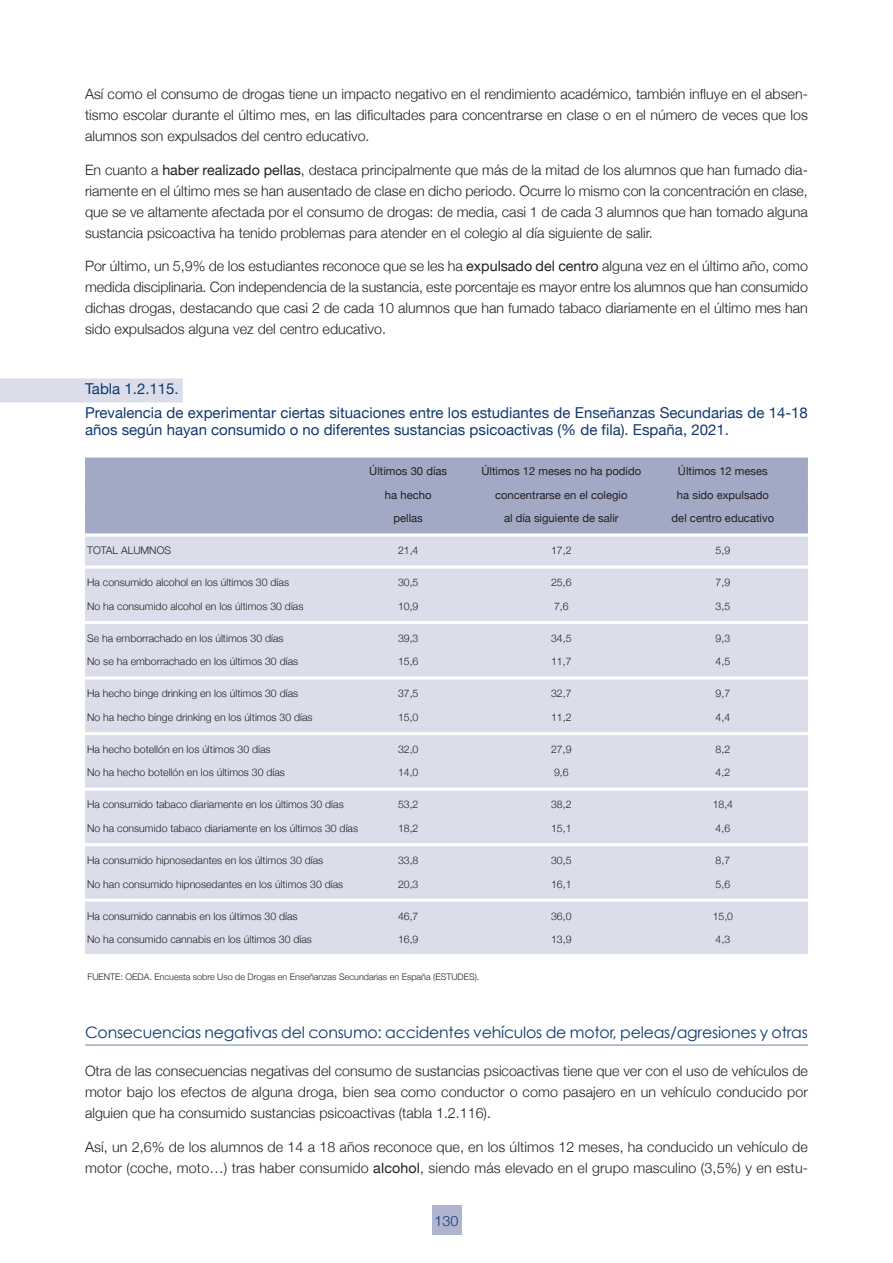
<style>
.page{position:relative;width:893px;height:1263px;background:#fff}
.page>*{position:absolute;margin:0;border:0;box-sizing:border-box;transform-origin:0 0}
.t1{font:15.75px "Century Gothic";letter-spacing:-.015em;color:#11386d}
.t2{font:15px/23.7px "Helvetica Neue";color:#11386d}
.t3{font:300 14.25px/21px "Helvetica Neue";color:#231f20;text-align:justify}
.t4{font:300 14.25px "Helvetica Neue";color:#11386d}
.t5{font:11.25px "Helvetica Neue";color:#231f20}
.t6{font:300 10.5px "Helvetica Neue";color:#231f20}
.t7{font:300 9px "Helvetica Neue";color:#231f20}
.s1{font-weight:400}
</style>
<div class="page">
<div style="left:432px;top:1205px;width:29px;height:30px;background:#afb5ce"></div>
<div style="left:0;top:378px;width:183px;height:24px;background:#dbdeea"></div>
<div style="left:85px;top:457px;width:723px;height:29px;background:#a1a9c5"></div>
<div style="left:85px;top:481px;width:723px;height:29px;background:#a1a9c5"></div>
<div style="left:85px;top:504px;width:723px;height:29px;background:#a1a9c5"></div>
<div style="left:85px;top:537px;width:723px;height:28px;background:#dbdeea"></div>
<div style="left:85px;top:569px;width:723px;height:28px;background:#dbdeea"></div>
<div style="left:85px;top:592px;width:723px;height:29px;background:#dbdeea"></div>
<div style="left:85px;top:624px;width:723px;height:29px;background:#dbdeea"></div>
<div style="left:85px;top:648px;width:723px;height:28px;background:#dbdeea"></div>
<div style="left:85px;top:680px;width:723px;height:28px;background:#dbdeea"></div>
<div style="left:85px;top:703px;width:723px;height:29px;background:#dbdeea"></div>
<div style="left:85px;top:735px;width:723px;height:29px;background:#dbdeea"></div>
<div style="left:85px;top:759px;width:723px;height:28px;background:#dbdeea"></div>
<div style="left:85px;top:791px;width:723px;height:28px;background:#dbdeea"></div>
<div style="left:85px;top:814px;width:723px;height:29px;background:#dbdeea"></div>
<div style="left:85px;top:846px;width:723px;height:29px;background:#dbdeea"></div>
<div style="left:85px;top:870px;width:723px;height:28px;background:#dbdeea"></div>
<div style="left:85px;top:902px;width:723px;height:28px;background:#dbdeea"></div>
<div style="left:85px;top:925px;width:723px;height:29px;background:#dbdeea"></div>
<hr style="left:85px;top:1044px;width:723px;height:2px;background:#a1a9c5">
<p class="t3" style="left:85px;top:83px;width:724px">Así como el consumo de drogas tiene un impacto negativo en el rendimiento académico, también influye en el absen&shy;tismo escolar durante el último mes, en las dificultades para concentrarse en clase o en el número de veces que los alumnos son expulsados del centro educativo.</p>
<p class="t3" style="left:85px;top:159px;width:724px">En cuanto a <span class="s1">haber realizado pellas</span>, destaca principalmente que más de la mitad de los alumnos que han fumado dia&shy;riamente en el último mes se han ausentado de clase en dicho periodo. Ocurre lo mismo con la concentración en clase, que se ve altamente afectada por el consumo de drogas: de media, casi 1 de cada 3 alumnos que han tomado alguna sustancia psicoactiva ha tenido problemas para atender en el colegio al día siguiente de salir.</p>
<p class="t3" style="left:85px;top:255px;width:724px">Por último, un 5,9% de los estudiantes reconoce que se les ha <span class="s1">expulsado del centro</span> alguna vez en el último año, como medida disciplinaria. Con independencia de la sustancia, este porcentaje es mayor entre los alumnos que han consumido dichas drogas, destacando que casi 2 de cada 10 alumnos que han fumado tabaco diariamente en el último mes han sido expulsados alguna vez del centro educativo.</p>
<p class="t2" style="left:85px;top:377px;width:724px">Tabla 1.2.115.<br>Prevalencia de experimentar ciertas situaciones entre los estudiantes de Enseñanzas Secundarias de 14-18</p>
<p class="t2" style="left:85px;top:417px;width:645px">años según hayan consumido o no diferentes sustancias psicoactivas (% de fila). España, 2021.</p>
<p class="t5" style="left:369px;top:465px;width:79px">Últimos 30 días</p>
<p class="t5" style="left:481px;top:465px;width:161px">Últimos 12 meses no ha podido</p>
<p class="t5" style="left:678px;top:465px;width:92px">Últimos 12 meses</p>
<p class="t5" style="left:385px;top:488px;width:48px">ha hecho</p>
<p class="t5" style="left:495px;top:488px;width:134px">concentrarse en el colegio</p>
<p class="t5" style="left:677px;top:488px;width:93px">ha sido expulsado</p>
<p class="t5" style="left:394px;top:512px;width:31px">pellas</p>
<p class="t5" style="left:504px;top:512px;width:116px">al día siguiente de salir</p>
<p class="t5" style="left:672px;top:512px;width:104px">del centro educativo</p>
<p class="t6" style="left:87px;top:544px;width:85px">TOTAL ALUMNOS</p>
<p class="t6" style="left:398px;top:544px;width:22px">21,4</p>
<p class="t6" style="left:551px;top:544px;width:22px">17,2</p>
<p class="t6" style="left:716px;top:544px;width:16px">5,9</p>
<p class="t6" style="left:87px;top:576px;width:203px">Ha consumido alcohol en los últimos 30 días</p>
<p class="t6" style="left:398px;top:576px;width:22px">30,5</p>
<p class="t6" style="left:551px;top:576px;width:22px">25,6</p>
<p class="t6" style="left:716px;top:576px;width:16px">7,9</p>
<p class="t6" style="left:87px;top:600px;width:218px">No ha consumido alcohol en los últimos 30 días</p>
<p class="t6" style="left:398px;top:600px;width:22px">10,9</p>
<p class="t6" style="left:554px;top:600px;width:16px">7,6</p>
<p class="t6" style="left:716px;top:600px;width:16px">3,5</p>
<p class="t6" style="left:87px;top:632px;width:198px">Se ha emborrachado en los últimos 30 días</p>
<p class="t6" style="left:398px;top:632px;width:22px">39,3</p>
<p class="t6" style="left:551px;top:632px;width:22px">34,5</p>
<p class="t6" style="left:716px;top:632px;width:16px">9,3</p>
<p class="t6" style="left:87px;top:655px;width:213px">No se ha emborrachado en los últimos 30 días</p>
<p class="t6" style="left:398px;top:655px;width:22px">15,6</p>
<p class="t6" style="left:551px;top:655px;width:22px">11,7</p>
<p class="t6" style="left:716px;top:655px;width:16px">4,5</p>
<p class="t6" style="left:87px;top:687px;width:213px">Ha hecho binge drinking en los últimos 30 días</p>
<p class="t6" style="left:398px;top:687px;width:22px">37,5</p>
<p class="t6" style="left:551px;top:687px;width:22px">32,7</p>
<p class="t6" style="left:716px;top:687px;width:16px">9,7</p>
<p class="t6" style="left:87px;top:711px;width:227px">No ha hecho binge drinking en los últimos 30 días</p>
<p class="t6" style="left:398px;top:711px;width:22px">15,0</p>
<p class="t6" style="left:551px;top:711px;width:22px">11,2</p>
<p class="t6" style="left:716px;top:711px;width:16px">4,4</p>
<p class="t6" style="left:87px;top:743px;width:185px">Ha hecho botellón en los últimos 30 días</p>
<p class="t6" style="left:398px;top:743px;width:22px">32,0</p>
<p class="t6" style="left:551px;top:743px;width:22px">27,9</p>
<p class="t6" style="left:716px;top:743px;width:16px">8,2</p>
<p class="t6" style="left:87px;top:766px;width:199px">No ha hecho botellón en los últimos 30 días</p>
<p class="t6" style="left:398px;top:766px;width:22px">14,0</p>
<p class="t6" style="left:554px;top:766px;width:16px">9,6</p>
<p class="t6" style="left:716px;top:766px;width:16px">4,2</p>
<p class="t6" style="left:87px;top:798px;width:258px">Ha consumido tabaco diariamente en los últimos 30 días</p>
<p class="t6" style="left:398px;top:798px;width:22px">53,2</p>
<p class="t6" style="left:551px;top:798px;width:22px">38,2</p>
<p class="t6" style="left:713px;top:798px;width:22px">18,4</p>
<p class="t6" style="left:87px;top:822px;width:272px">No ha consumido tabaco diariamente en los últimos 30 días</p>
<p class="t6" style="left:398px;top:822px;width:22px">18,2</p>
<p class="t6" style="left:551px;top:822px;width:22px">15,1</p>
<p class="t6" style="left:716px;top:822px;width:16px">4,6</p>
<p class="t6" style="left:87px;top:854px;width:238px">Ha consumido hipnosedantes en los últimos 30 días</p>
<p class="t6" style="left:398px;top:854px;width:22px">33,8</p>
<p class="t6" style="left:551px;top:854px;width:22px">30,5</p>
<p class="t6" style="left:716px;top:854px;width:16px">8,7</p>
<p class="t6" style="left:87px;top:877px;width:258px">No han consumido hipnosedantes en los últimos 30 días</p>
<p class="t6" style="left:398px;top:877px;width:22px">20,3</p>
<p class="t6" style="left:551px;top:877px;width:22px">16,1</p>
<p class="t6" style="left:716px;top:877px;width:16px">5,6</p>
<p class="t6" style="left:87px;top:909px;width:212px">Ha consumido cannabis en los últimos 30 días</p>
<p class="t6" style="left:398px;top:909px;width:22px">46,7</p>
<p class="t6" style="left:551px;top:909px;width:22px">36,0</p>
<p class="t6" style="left:713px;top:909px;width:22px">15,0</p>
<p class="t6" style="left:87px;top:933px;width:226px">No ha consumido cannabis en los últimos 30 días</p>
<p class="t6" style="left:398px;top:933px;width:22px">16,9</p>
<p class="t6" style="left:551px;top:933px;width:22px">13,9</p>
<p class="t6" style="left:716px;top:933px;width:16px">4,3</p>
<p class="t7" style="left:88px;top:971px;width:393px">FUENTE: OEDA. Encuesta sobre Uso de Drogas en Enseñanzas Secundarias en España (ESTUDES).</p>
<p class="t1" style="left:85px;top:1022px;width:724px">Consecuencias negativas del consumo: accidentes vehículos de motor, peleas/agresiones y otras</p>
<p class="t3" style="left:85px;top:1060px;width:724px">Otra de las consecuencias negativas del consumo de sustancias psicoactivas tiene que ver con el uso de vehículos de motor bajo los efectos de alguna droga, bien sea como conductor o como pasajero en un vehículo conducido por alguien que ha consumido sustancias psicoactivas (tabla 1.2.116).</p>
<p class="t3" style="left:85px;top:1136px;width:724px">Así, un 2,6% de los alumnos de 14 a 18 años reconoce que, en los últimos 12 meses, ha conducido un vehículo de motor (coche, moto…) tras haber consumido <span class="s1">alcohol</span>, siendo más elevado en el grupo masculino (3,5%) y en estu-</p>
<p class="t4" style="left:435px;top:1212px;width:25px">130</p>
</div>
